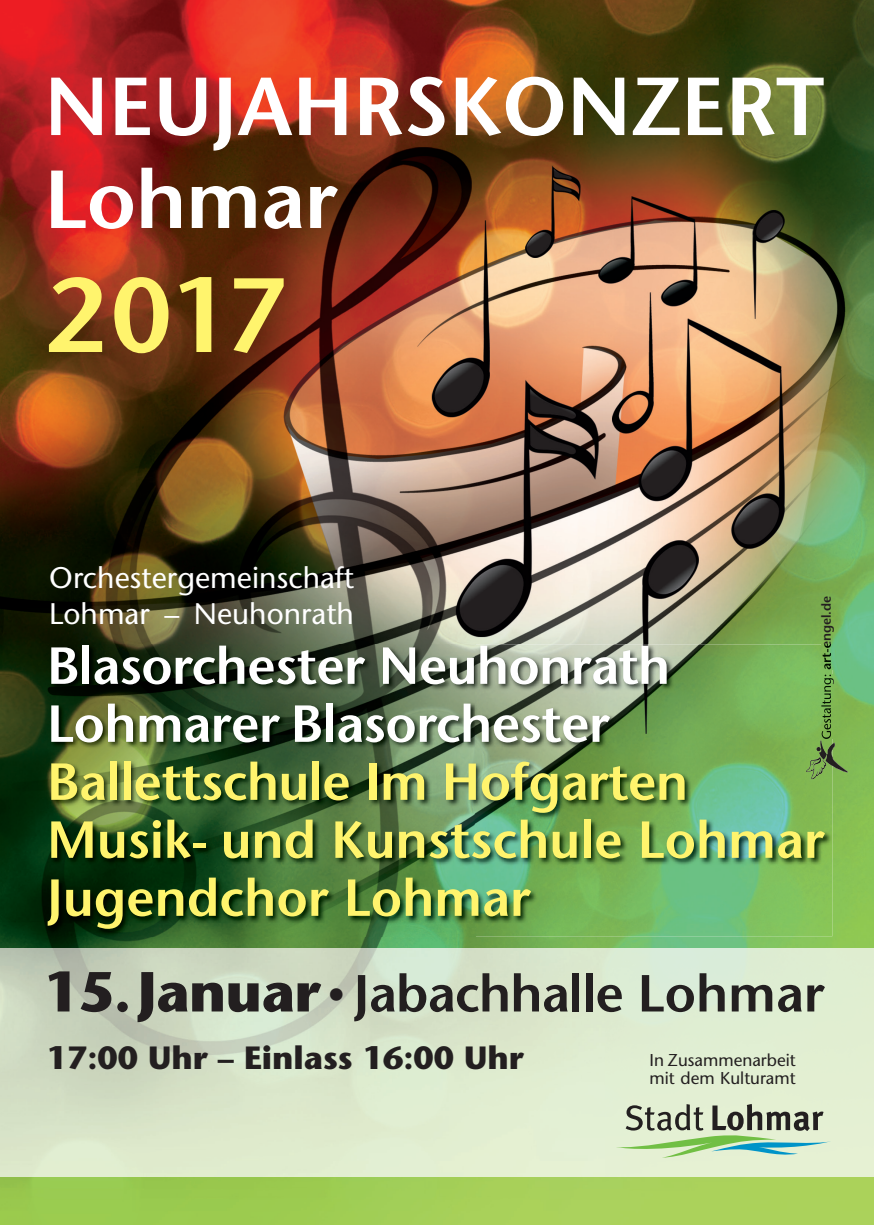
<style>
.page{position:relative;width:874px;height:1225px;background:#fff}
.page>*{position:absolute;margin:0;border:0;box-sizing:border-box;transform-origin:0 0}
.t1{font:600 105.2px "Stone Sans";color:#fff46d}
.t2{font:600 82px/93px "Stone Sans";color:#fff}
.t3{font:600 52px/58px "Stone Sans";letter-spacing:-.01em;color:#fff46d}
.t4{font:600 52px "Stone Sans";letter-spacing:-.015em;color:#231f20}
.t5{font:700 32.2px "Stone Sans";color:#231f20}
.t6{font:29.8px/35.2px "Stone Sans";color:#fff}
.t7{font:17.2px/18px "Stone Sans";color:#231f20}
.s1{color:#fff}
.s2{font-weight:700;font-size:56.2px}
.s3{font-weight:700;font-size:35.8px}
</style>
<div class="page">
<img style="left:0;top:0;width:873px;height:1225px">
<img style="left:0;top:949px;width:873px;height:227px">
<img style="left:46px;top:644px;width:785px;height:292px">
<img style="left:821px;top:674px;width:10px;height:65px">
<img style="left:821px;top:644px;width:10px;height:25px">
<svg style="left:805px;top:740px;width:42px;height:39px;background:#729c4c"></svg>
<svg style="left:615px;top:1104px;width:215px;height:53px;background:#b0c5a9"></svg>
<p class="t2" style="left:44px;top:59px;width:781px">NEUJAHRSKONZERT<br>Lohmar</p>
<p class="t1" style="left:44px;top:250px;width:243px">2017</p>
<p class="t6" style="left:49px;top:560px;width:306px">Orchestergemeinschaft<br>Lohmar – Neuhonrath</p>
<p class="t3" style="left:47px;top:636px;width:778px"><span class="s1">Blasorchester Neuhonrath<br>Lohmarer Blasorchester<br></span>Ballettschule Im Hofgarten<br>Musik- und Kunstschule Lohmar<br>Jugendchor Lohmar</p>
<p class="t4" style="left:44px;top:961px;width:782px"><span class="s2">15. Januar</span> <span class="s3">•</span> Jabachhalle Lohmar</p>
<p class="t5" style="left:47px;top:1037px;width:478px">17:00 Uhr – Einlass 16:00 Uhr</p>
<p class="t7" style="left:649px;top:1050px;width:148px">In Zusammenarbeit mit dem Kulturamt</p>
</div>
